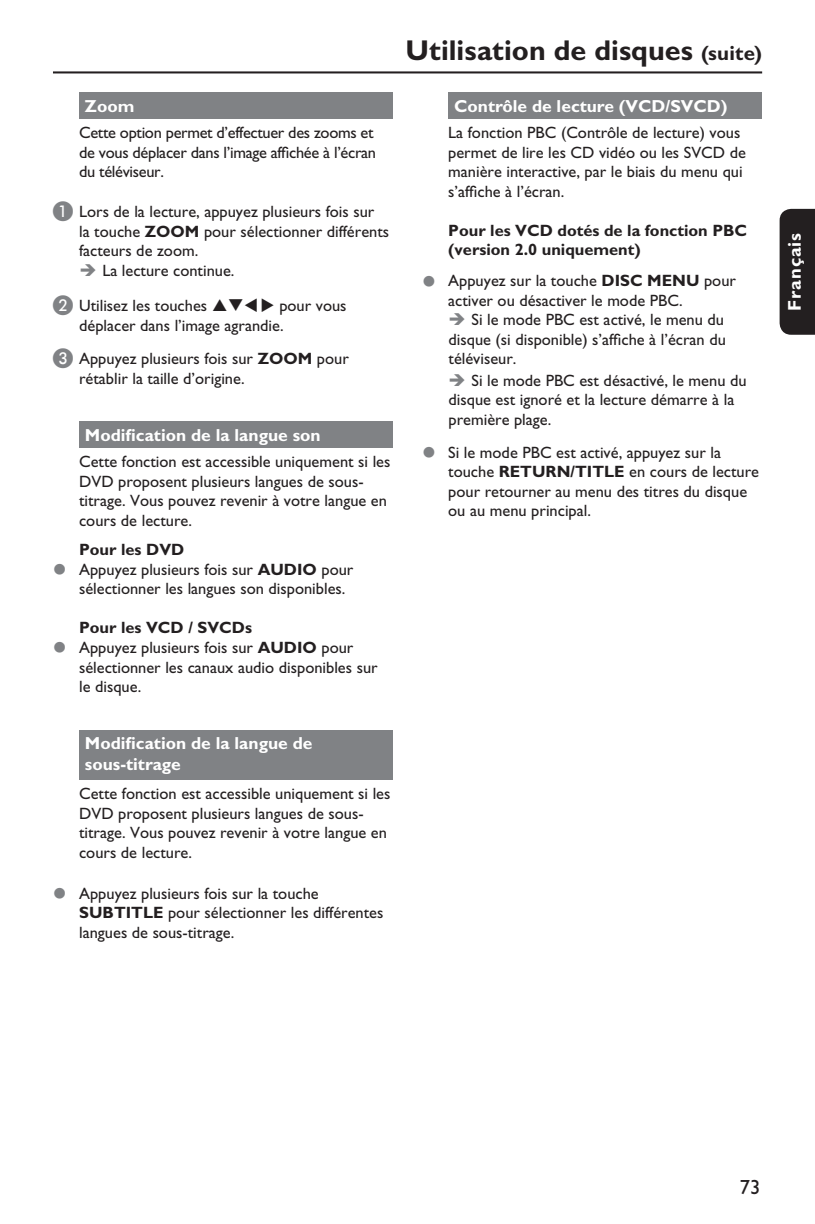
<style>
.page{position:relative;width:815px;height:1224px;background:#fff}
.page>*{position:absolute;margin:0;border:0;box-sizing:border-box;transform-origin:0 0}
.t1{font:700 28.8px "Gill Sans Std";color:#231f20}
.t2{font:20.6px "Gill Sans Std";color:#231f20}
.t3{font:700 18.4px "Gill Sans Std";letter-spacing:.05em;color:#fff}
.t4{font:700 17.4px/21px "Gill Sans Std";color:#fff}
.t5{font:16.4px/19.4px "Gill Sans Std";color:#231f20}
.t6{font:16.4px/19.4px "Gill Sans Std";letter-spacing:-.02em;color:#231f20}
.t7{font:700 16.4px/19.4px "Gill Sans Std";color:#231f20}
.s1{font-family:"Philips Pi Roman";font-size:20.6px;color:#808285}
.s2{font-weight:700}
.s3{font-size:20.6px}
</style>
<div class="page">
<div style="left:780px;top:209px;width:35px;height:126px;background:#231f20"></div>
<div style="left:79px;top:92px;width:313px;height:27px;background:#808285"></div>
<div style="left:79px;top:421px;width:313px;height:27px;background:#808285"></div>
<div style="left:79px;top:730px;width:313px;height:49px;background:#808285"></div>
<div style="left:448px;top:92px;width:314px;height:27px;background:#808285"></div>
<hr style="left:53px;top:71px;width:709px;height:2px;background:#231f20">
<p class="t4" style="left:85px;top:97px;width:51px">Zoom</p>
<p class="t6" style="left:79px;top:125px;width:298px">Cette option permet d’effectuer des zooms et de vous déplacer dans l’image affichée à l’écran du téléviseur.</p>
<p class="t5" style="left:53px;top:204px;width:323px"><span class="s1">A</span> Lors de la lecture, appuyez plusieurs fois sur</p>
<p class="t5" style="left:79px;top:223px;width:312px">la touche <span class="s2">ZOOM</span> pour sélectionner différents</p>
<p class="t5" style="left:79px;top:243px;width:121px">facteurs de zoom.</p>
<p class="t5" style="left:102px;top:262px;width:134px">La lecture continue.</p>
<p class="t5" style="left:53px;top:298px;width:156px"><span class="s1">B</span> Utilisez les touches</p>
<p class="t5" style="left:79px;top:298px;width:269px;text-indent:200px">pour vous déplacer dans l’image agrandie.</p>
<p class="t5" style="left:79px;top:351px;width:271px;text-indent:-26px"><span class="s1">C</span> Appuyez plusieurs fois sur <span class="s2">ZOOM</span> pour rétablir la taille d’origine.</p>
<p class="t4" style="left:85px;top:426px;width:237px">Modification de la langue son</p>
<p class="t5" style="left:79px;top:454px;width:313px">Cette fonction est accessible uniquement si les DVD proposent plusieurs langues de sous&shy;titrage. Vous pouvez revenir à votre langue en cours de lecture.</p>
<p class="t5" style="left:79px;top:541px;width:276px"><span class="s2">Pour les DVD<br></span>Appuyez plusieurs fois sur <span class="s2">AUDIO</span> pour sélectionner les langues son disponibles.</p>
<p class="t5" style="left:79px;top:619px;width:300px"><span class="s2">Pour les VCD / SVCDs<br></span>Appuyez plusieurs fois sur <span class="s2">AUDIO</span> pour sélectionner les canaux audio disponibles sur le disque.</p>
<p class="t4" style="left:85px;top:734px;width:229px">Modification de la langue de sous-titrage</p>
<p class="t5" style="left:79px;top:785px;width:313px">Cette fonction est accessible uniquement si les DVD proposent plusieurs langues de sous&shy;titrage. Vous pouvez revenir à votre langue en cours de lecture.</p>
<p class="t5" style="left:79px;top:885px;width:306px">Appuyez plusieurs fois sur la touche<br><span class="s2">SUBTITLE</span> pour sélectionner les différentes langues de sous-titrage.</p>
<h1 class="t1" style="left:405px;top:40px;width:358px">Utilisation de disques <span class="s3">(suite)</span></h1>
<p class="t4" style="left:454px;top:97px;width:275px">Contrôle de lecture (VCD/SVCD)</p>
<p class="t5" style="left:448px;top:125px;width:299px">La fonction PBC (Contrôle de lecture) vous permet de lire les CD vidéo ou les SVCD de manière interactive, par le biais du menu qui s’affiche à l’écran.</p>
<p class="t7" style="left:448px;top:222px;width:300px">Pour les VCD dotés de la fonction PBC (version 2.0 uniquement)</p>
<p class="t5" style="left:448px;top:273px;width:289px">Appuyez sur la touche <span class="s2">DISC MENU</span> pour activer ou désactiver le mode PBC.</p>
<p class="t5" style="left:449px;top:312px;width:279px;text-align:justify;text-indent:23px">Si le mode PBC est activé, le menu du disque (si disponible) s’affiche à l’écran du téléviseur.</p>
<p class="t5" style="left:449px;top:372px;width:300px;text-indent:23px">Si le mode PBC est désactivé, le menu du disque est ignoré et la lecture démarre à la première plage.</p>
<p class="t5" style="left:448px;top:444px;width:312px">Si le mode PBC est activé, appuyez sur la touche <span class="s2">RETURN/TITLE</span> en cours de lecture pour retourner au menu des titres du disque ou au menu principal.</p>
<p class="t3" style="left:788px;top:311px;width:79px;rotate:-90deg">Français</p>
<p class="t2" style="left:740px;top:1179px;width:22px">73</p>
</div>
